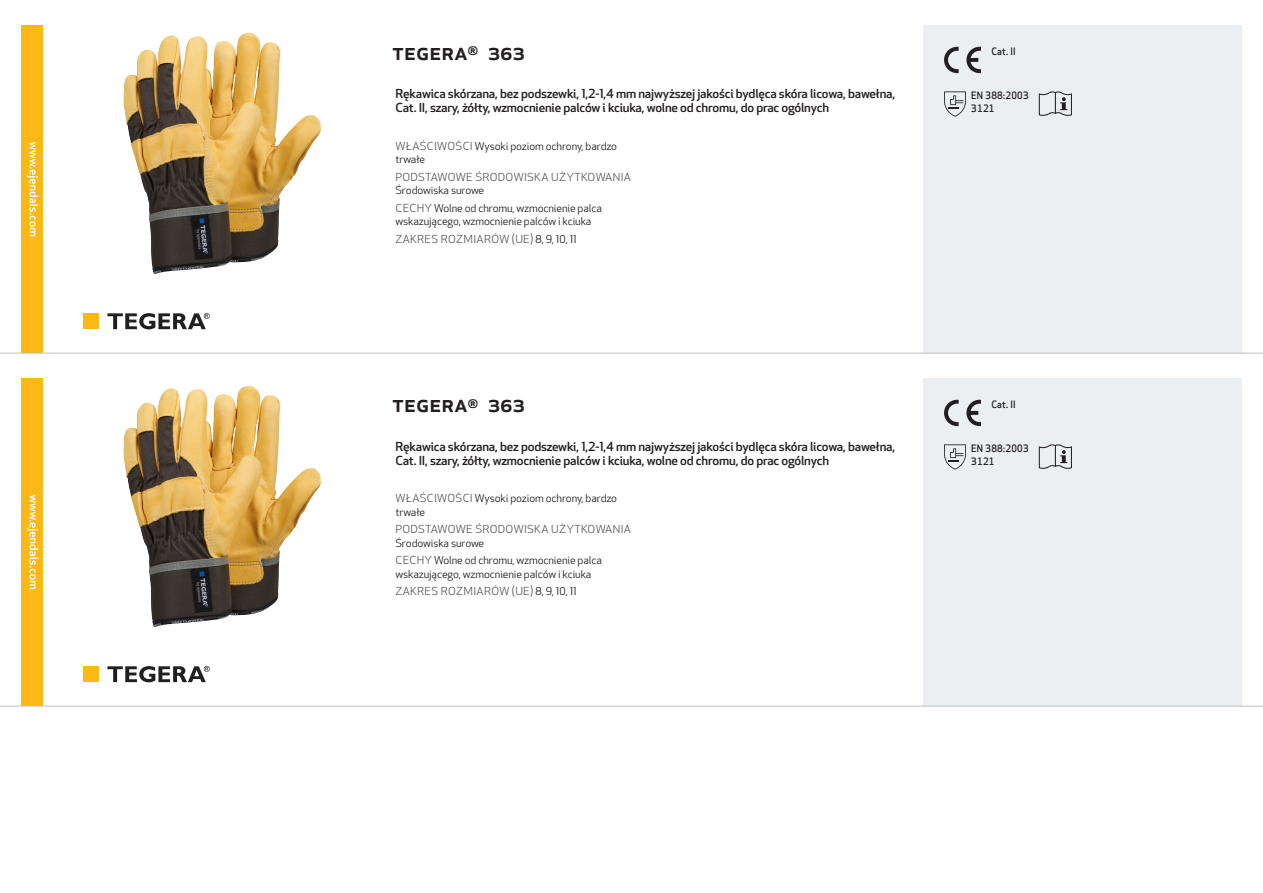
<style>
.page{position:relative;width:1263px;height:893px;background:#fff}
.page>*{position:absolute;margin:0;border:0;box-sizing:border-box;transform-origin:0 0}
.Produkt_namn{font:500 24px "Apex New";color:#231f20}
.Ingress{font:500 12.15px/14.2px "Apex New";letter-spacing:-.015em;color:#231f20;scale:1.06 1}
.Funktion{font:10.8px "Apex New";letter-spacing:.025em;color:#57585a;scale:1.06 1}
.Funktion-2{font:10.5px/13.8px "Apex New";letter-spacing:-.01em;color:#231f20;scale:1.06 1}
.Artikel{font:500 10.05px/13.2px "Apex New";letter-spacing:.025em;color:#231f20;scale:.95 1}
.s1{font-size:10.8px;color:#57585a}
.s2{font-size:10.5px;color:#231f20}
</style>
<div class="page">
<img style="left:123px;top:33px;width:174px;height:241px">
<div style="left:83px;top:313px;width:16px;height:16px;background:#fcb814"></div>
<svg style="left:107px;top:313px;width:103px;height:16px"></svg>
<div style="left:21px;top:26px;width:22px;height:327px;background:#fcb814"></div>
<svg style="left:27px;top:142px;width:11px;height:94px"></svg>
<div style="left:923px;top:26px;width:319px;height:327px;background:#eceff1"></div>
<svg style="left:966px;top:47px;width:15px;height:26px"></svg>
<svg style="left:944px;top:47px;width:15px;height:26px"></svg>
<svg style="left:944px;top:91px;width:22px;height:26px"></svg>
<svg style="left:1039px;top:91px;width:33px;height:25px"></svg>
<img style="left:123px;top:386px;width:174px;height:241px">
<div style="left:83px;top:666px;width:16px;height:16px;background:#fcb814"></div>
<svg style="left:107px;top:666px;width:103px;height:16px"></svg>
<div style="left:21px;top:378px;width:22px;height:328px;background:#fcb814"></div>
<svg style="left:27px;top:495px;width:11px;height:94px"></svg>
<div style="left:923px;top:378px;width:319px;height:328px;background:#eceff1"></div>
<svg style="left:966px;top:400px;width:15px;height:26px"></svg>
<svg style="left:944px;top:400px;width:15px;height:26px"></svg>
<svg style="left:944px;top:444px;width:22px;height:26px"></svg>
<svg style="left:1039px;top:444px;width:33px;height:25px"></svg>
<hr style="left:0;top:353px;width:1263px;height:1px;background:#bcbdc0">
<hr style="left:0;top:706px;width:1263px;height:1px;background:#bcbdc0">
<p class="Produkt_namn" style="left:392px;top:35px;width:134px">TEGERA<sup>®</sup> 363</p>
<p class="Ingress" style="left:395px;top:86px;width:473px">Rękawica skórzana, bez podszewki, 1,2-1,4 mm najwyższej jakości bydlęca skóra licowa, bawełna,<br>Cat. II, szary, żółty, wzmocnienie palców i kciuka, wolne od chromu, do prac ogólnych</p>
<p class="Funktion-2" style="left:395px;top:139px;width:211px"><span class="s1">WŁAŚCIWOŚCI</span> Wysoki poziom ochrony, bardzo trwałe</p>
<p class="Funktion" style="left:395px;top:170px;width:224px">PODSTAWOWE ŚRODOWISKA UŻYTKOWANIA</p>
<p class="Funktion-2" style="left:395px;top:184px;width:85px">Środowiska surowe</p>
<p class="Funktion-2" style="left:395px;top:201px;width:196px"><span class="s1">CECHY</span> Wolne od chromu, wzmocnienie palca wskazującego, wzmocnienie palców i kciuka</p>
<p class="Funktion" style="left:395px;top:232px;width:173px">ZAKRES ROZMIARÓW (UE) <span class="s2">8, 9, 10, 11</span></p>
<p class="Produkt_namn" style="left:392px;top:388px;width:134px">TEGERA<sup>®</sup> 363</p>
<p class="Ingress" style="left:395px;top:439px;width:473px">Rękawica skórzana, bez podszewki, 1,2-1,4 mm najwyższej jakości bydlęca skóra licowa, bawełna,<br>Cat. II, szary, żółty, wzmocnienie palców i kciuka, wolne od chromu, do prac ogólnych</p>
<p class="Funktion-2" style="left:395px;top:492px;width:211px"><span class="s1">WŁAŚCIWOŚCI</span> Wysoki poziom ochrony, bardzo trwałe</p>
<p class="Funktion" style="left:395px;top:523px;width:224px">PODSTAWOWE ŚRODOWISKA UŻYTKOWANIA</p>
<p class="Funktion-2" style="left:395px;top:537px;width:85px">Środowiska surowe</p>
<p class="Funktion-2" style="left:395px;top:554px;width:196px"><span class="s1">CECHY</span> Wolne od chromu, wzmocnienie palca wskazującego, wzmocnienie palców i kciuka</p>
<p class="Funktion" style="left:395px;top:585px;width:173px">ZAKRES ROZMIARÓW (UE) <span class="s2">8, 9, 10, 11</span></p>
<p class="Artikel" style="left:991px;top:44px;width:27px">Cat. II</p>
<p class="Artikel" style="left:971px;top:89px;width:62px">EN 388:2003<br>3121</p>
<p class="Artikel" style="left:991px;top:397px;width:27px">Cat. II</p>
<p class="Artikel" style="left:971px;top:442px;width:62px">EN 388:2003<br>3121</p>
</div>
